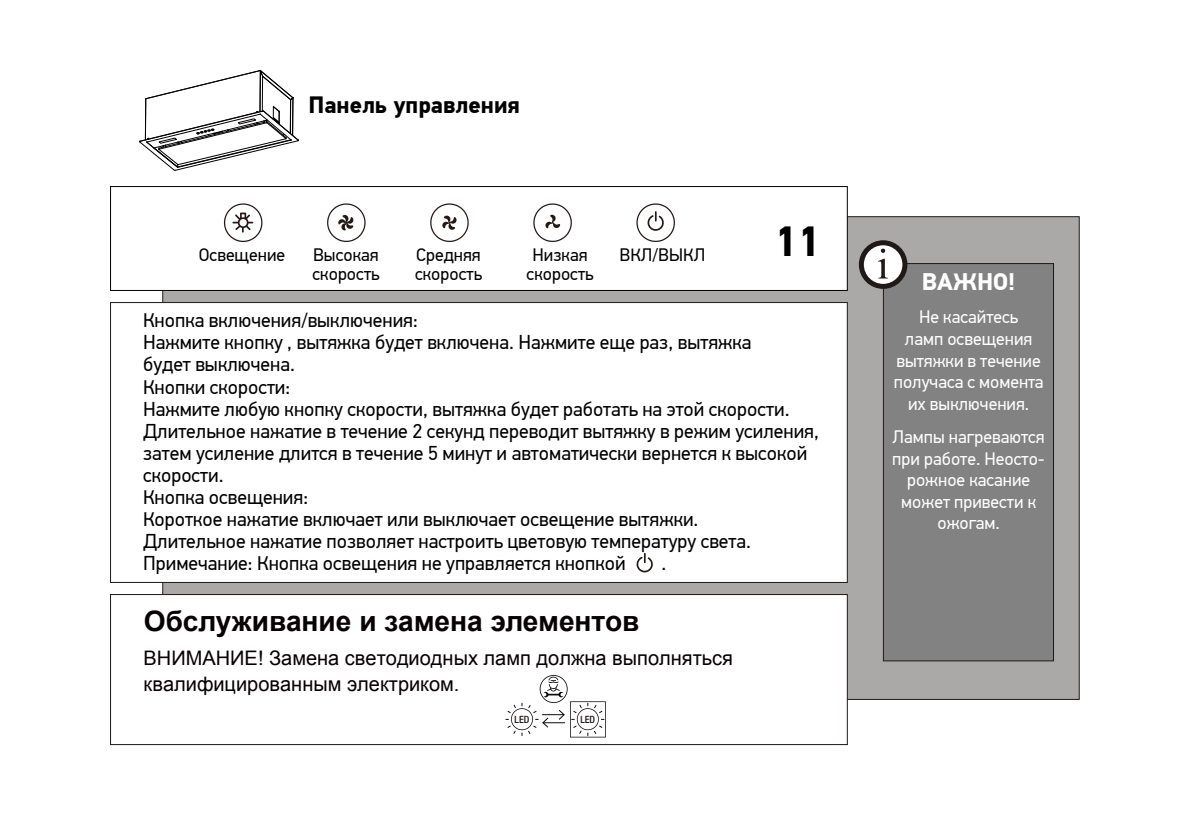
<style>
.page{position:relative;width:1191px;height:840px;background:#fff}
.page>*{position:absolute;margin:0;border:0;box-sizing:border-box;transform-origin:0 0}
.t1{font:700 42px "PF Din Text Pro";color:#000}
.t2{font:700 28.2px "Arial";color:#080103}
.t3{font:700 24px "PF Din Text Pro";color:#fff}
.t4{font:700 23.6px "PF Din Text Pro";color:#000}
.t5{font:20px/22px "PF Din Text Pro";color:#000}
.t6{font:20px "Arial";color:#080103}
.t7{font:18px/21.6px "PF Din Text Pro";color:#fff;text-align:center}
.t8{font:18px/18px "PF Din Text Pro";color:#000}
.t9{font:500 condensed 10px "Helvetica Neue LT Com";color:#231815}
</style>
<div class="page">
<div style="left:162px;top:216px;width:917px;height:483px;background:#aba8a8"></div>
<div style="left:110px;top:302px;width:738px;height:280px;background:#fff;border:1px solid #1f1a17"></div>
<div style="left:883px;top:263px;width:171px;height:398px;background:#828282;border:1px solid #1f1a17"></div>
<svg style="left:861px;top:243px;width:44px;height:43px"></svg>
<div style="left:859px;top:240px;width:48px;height:49px;border:5px solid #1f1a17;border-radius:50%"></div>
<svg style="left:878px;top:248px;width:9px;height:30px"></svg>
<div style="left:110px;top:593px;width:738px;height:151px;background:#fff;border:1px solid #201714"></div>
<svg style="left:505px;top:675px;width:101px;height:62px"></svg>
<div style="left:110px;top:186px;width:738px;height:105px;background:#fff;border:1px solid #000"></div>
<svg style="left:139px;top:70px;width:160px;height:101px"></svg>
<svg style="left:533px;top:203px;width:39px;height:39px"></svg>
<svg style="left:327px;top:203px;width:38px;height:39px"></svg>
<svg style="left:224px;top:203px;width:38px;height:39px"></svg>
<svg style="left:636px;top:203px;width:39px;height:39px"></svg>
<svg style="left:636px;top:552px;width:17px;height:20px"></svg>
<svg style="left:430px;top:203px;width:39px;height:39px"></svg>
<p class="t4" style="left:308px;top:90px;width:213px">Панель управления</p>
<p class="t8" style="left:199px;top:246px;width:88px">Освещение</p>
<p class="t8" style="left:313px;top:246px;width:67px">Высокая</p>
<p class="t8" style="left:312px;top:264px;width:68px">скорость</p>
<p class="t8" style="left:415px;top:246px;width:68px">Средняя скорость</p>
<p class="t8" style="left:526px;top:246px;width:68px;text-align:center">Низкая скорость</p>
<p class="t8" style="left:619px;top:246px;width:87px">ВКЛ/ВЫКЛ</p>
<h1 class="t1" style="left:774px;top:216px;width:48px">11</h1>
<p class="t5" style="left:143px;top:309px;width:677px">Кнопка включения/выключения:<br>Нажмите кнопку , вытяжка будет включена. Нажмите еще раз, вытяжка<br>будет выключена.<br>Кнопки скорости:<br>Нажмите любую кнопку скорости, вытяжка будет работать на этой скорости.<br>Длительное нажатие в течение 2 секунд переводит вытяжку в режим усиления, затем усиление длится в течение 5 минут и автоматически вернется к высокой скорости.<br>Кнопка освещения:<br>Короткое нажатие включает или выключает освещение вытяжки.<br>Длительное нажатие позволяет настроить цветовую температуру света.<br>Примечание: Кнопка освещения не управляется кнопкой</p>
<p class="t5" style="left:661px;top:551px;width:6px">.</p>
<h2 class="t2" style="left:144px;top:601px;width:497px">Обслуживание и замена элементов</h2>
<p class="t6" style="left:144px;top:644px;width:591px">ВНИМАНИЕ! Замена светодиодных ламп должна выполняться</p>
<p class="t6" style="left:144px;top:670px;width:317px">квалифицированным электриком.</p>
<p class="t9" style="left:514px;top:713px;width:16px">LED</p>
<p class="t9" style="left:580px;top:713px;width:16px">LED</p>
<p class="t3" style="left:922px;top:267px;width:95px">ВАЖНО!</p>
<p class="t7" style="left:893px;top:306px;width:151px">Не касайтесь<br>ламп освещения вытяжки в течение получаса с момента их выключения.</p>
<p class="t7" style="left:892px;top:426px;width:154px">Лампы нагреваются при работе. Неосто&shy;рожное касание может привести к ожогам.</p>
</div>
